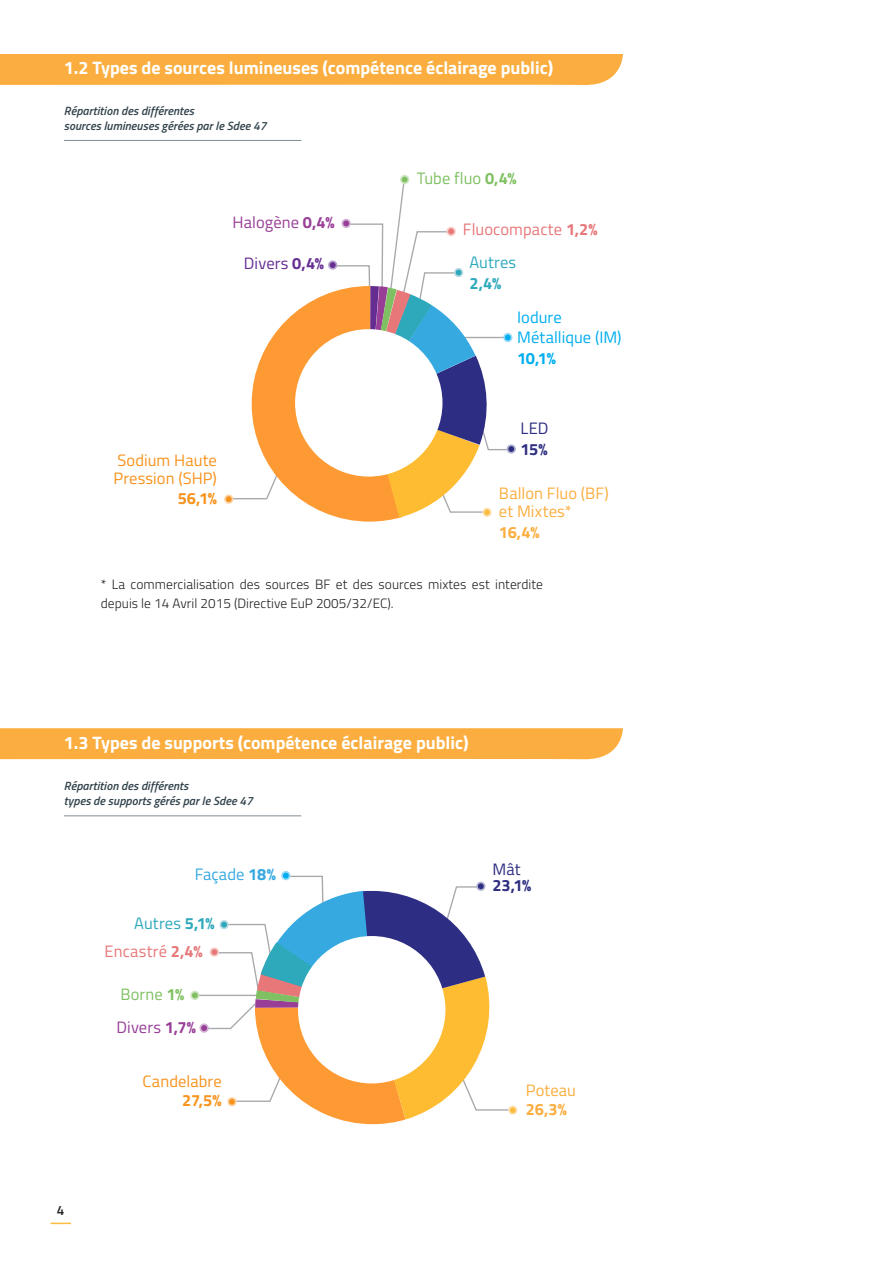
<style>
.page{position:relative;width:893px;height:1263px;background:#fff}
.page>*{position:absolute;margin:0;border:0;box-sizing:border-box;transform-origin:0 0}
.t1{font:700 18px "Titillium";color:#fff}
.t2{font:16.5px/18px "Titillium";letter-spacing:.005em;color:#f7931d}
.t3{font:16.5px/18px "Titillium";letter-spacing:.01em;color:#fbae3f}
.t4{font:16.5px "Titillium";letter-spacing:.01em;color:#e77779}
.t5{font:16.5px "Titillium";letter-spacing:.005em;color:#983e97}
.t6{font:16.5px/20.5px "Titillium";letter-spacing:.005em;color:#00aeef}
.t7{font:16.5px "Titillium";letter-spacing:.005em;color:#7fc162}
.t8{font:16.5px "Titillium";letter-spacing:.01em;color:#2da9bb}
.t9{font:16.5px "Titillium";letter-spacing:.01em;color:#652d91}
.t10{font:16.5px "Titillium";letter-spacing:.005em;color:#36a9e1}
.t11{font:16.5px "Titillium";letter-spacing:.005em;color:#2e2e82}
.t12{font:700 16.35px "Titillium";color:#fbae3f}
.t13{font:700 16.35px "Titillium";color:#f7931d}
.t14{font:700 16.35px "Titillium";color:#2e2e82}
.t15{font:700 16.35px "Titillium";color:#00aeef}
.t16{font:700 16.35px "Titillium";color:#2da9bb}
.t17{font:300 13.5px/19.5px "Titillium";letter-spacing:.005em;color:#231f20}
.t18{font:600 13.5px "Titillium";color:#231f20}
.t19{font:italic 600 12px/15px "Titillium";letter-spacing:.005em;color:#33444d}
.s1{font-weight:700;font-size:16.35px}
</style>
<div class="page">
<svg style="left:51px;top:1222px;width:19px;height:2px"></svg>
<div style="left:0;top:54px;width:623px;height:31px;background:#fbae3f"></div>
<svg style="left:0;top:728px;width:623px;height:32px;background:#fbb148"></svg>
<hr style="left:64px;top:140px;width:237px;height:1px;background:#828f96">
<hr style="left:64px;top:815px;width:237px;height:1px;background:#828f96">
<hr style="left:197px;top:995px;width:62px;height:1px;background:#a8a9ad">
<div style="left:225px;top:495px;width:8px;height:8px;background:#f7931d;border-radius:50%"></div>
<div style="left:224px;top:495px;width:9px;height:9px;border:2px solid #fdd4a6;border-radius:50%"></div>
<div style="left:507px;top:444px;width:9px;height:10px;border:2px solid #b4b4d2;border-radius:50%"></div>
<div style="left:508px;top:1105px;width:9px;height:10px;border:2px solid #fde3b6;border-radius:50%"></div>
<div style="left:282px;top:872px;width:8px;height:7px;background:#00aeef;border-radius:50%"></div>
<div style="left:281px;top:871px;width:9px;height:9px;border:2px solid #99dbf8;border-radius:50%"></div>
<div style="left:200px;top:1024px;width:8px;height:8px;background:#983e97;border-radius:50%"></div>
<div style="left:199px;top:1023px;width:10px;height:10px;border:2px solid #d0b0d3;border-radius:50%"></div>
<svg style="left:228px;top:179px;width:287px;height:343px"></svg>
<div style="left:295px;top:329px;width:147px;height:148px;background:#fff;border-radius:50%"></div>
<div style="left:401px;top:176px;width:7px;height:7px;background:#7fc162;border-radius:50%"></div>
<div style="left:400px;top:175px;width:9px;height:9px;border:2px solid #cfe4c1;border-radius:50%"></div>
<div style="left:191px;top:991px;width:8px;height:8px;background:#7fc162;border-radius:50%"></div>
<div style="left:190px;top:991px;width:10px;height:9px;border:2px solid #cfe4c1;border-radius:50%"></div>
<svg style="left:204px;top:875px;width:311px;height:249px"></svg>
<div style="left:298px;top:936px;width:147px;height:147px;background:#fff;border-radius:50%"></div>
<h1 class="t1" style="left:64px;top:54px;width:491px">1.2 Types de sources lumineuses (compétence éclairage public)</h1>
<p class="t19" style="left:64px;top:102px;width:204px">Répartition des différentes<br>sources lumineuses gérées par le Sdee 47</p>
<h2 class="t5" style="left:233px;top:210px;width:104px">Halogène <span class="s1">0,4%</span></h2>
<h2 class="t9" style="left:244px;top:252px;width:82px">Divers <span class="s1">0,4%</span></h2>
<h2 class="t2" style="left:113px;top:450px;width:105px">Sodium Haute<br>Pression (SHP)</h2>
<h3 class="t13" style="left:178px;top:486px;width:41px">56,1%</h3>
<h2 class="t7" style="left:417px;top:166px;width:101px">Tube fluo <span class="s1">0,4%</span></h2>
<h2 class="t4" style="left:463px;top:217px;width:136px">Fluocompacte <span class="s1">1,2%</span></h2>
<h2 class="t8" style="left:469px;top:250px;width:48px">Autres</h2>
<h3 class="t16" style="left:469px;top:270px;width:33px">2,4%</h3>
<h2 class="t6" style="left:517px;top:306px;width:106px">Iodure<br>Métallique (IM)</h2>
<h3 class="t15" style="left:517px;top:346px;width:40px">10,1%</h3>
<h2 class="t11" style="left:520px;top:416px;width:29px">LED</h2>
<h3 class="t14" style="left:520px;top:436px;width:29px">15%</h3>
<h2 class="t3" style="left:499px;top:484px;width:111px">Ballon Fluo (BF) et Mixtes*</h2>
<h3 class="t12" style="left:499px;top:520px;width:42px">16,4%</h3>
<p class="t17" style="left:101px;top:573px;width:444px">* La commercialisation des sources BF et des sources mixtes est interdite depuis le 14 Avril 2015 (Directive EuP 2005/32/EC).</p>
<h1 class="t1" style="left:64px;top:729px;width:406px">1.3 Types de supports (compétence éclairage public)</h1>
<p class="t19" style="left:64px;top:778px;width:191px">Répartition des différents<br>types de supports gérés par le Sdee 47</p>
<h2 class="t10" style="left:195px;top:862px;width:82px">Façade <span class="s1">18%</span></h2>
<h2 class="t8" style="left:134px;top:911px;width:82px">Autres <span class="s1">5,1%</span></h2>
<h2 class="t4" style="left:105px;top:939px;width:100px">Encastré <span class="s1">2,4%</span></h2>
<h2 class="t7" style="left:120px;top:982px;width:66px">Borne <span class="s1">1%</span></h2>
<h2 class="t5" style="left:117px;top:1015px;width:81px">Divers <span class="s1">1,7%</span></h2>
<p class="t18" style="left:57px;top:1200px;width:9px">4</p>
<h2 class="t2" style="left:143px;top:1072px;width:81px">Candelabre</h2>
<h3 class="t13" style="left:182px;top:1088px;width:41px">27,5%</h3>
<h2 class="t11" style="left:493px;top:857px;width:30px">Mât</h2>
<h3 class="t14" style="left:493px;top:873px;width:40px">23,1%</h3>
<h2 class="t3" style="left:526px;top:1081px;width:52px">Poteau</h2>
<h3 class="t12" style="left:526px;top:1096px;width:43px">26,3%</h3>
</div>
